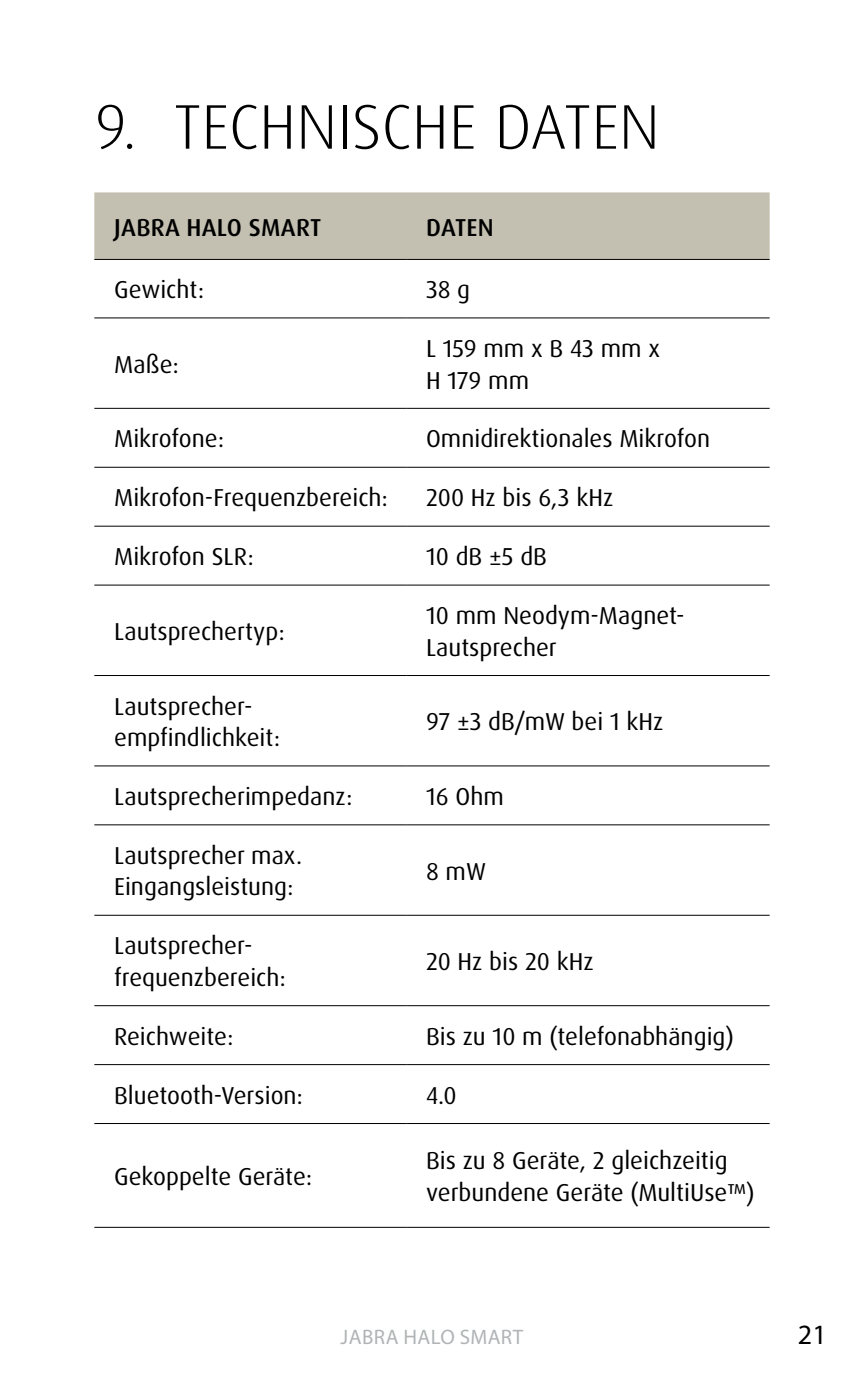
<style>
.page{position:relative;width:864px;height:1389px;background:#fff}
.page>*{position:absolute;margin:0;border:0;box-sizing:border-box;transform-origin:0 0}
.t1{font:300 63px "Dax Pro";letter-spacing:.005em;color:#000}
.t2{font:28px "Myriad Pro";color:#000}
.t3{font:24.5px/31.5px "Dax Pro";color:#000}
.t4{font:500 24.5px "Dax Pro";letter-spacing:.01em;color:#000}
.t5{font:21px "Myriad Pro";letter-spacing:.02em;color:#b1b4b6}
</style>
<div class="page">
<div style="left:94px;top:192px;width:675px;height:67px;background:#c4c0b1"></div>
<svg style="left:94px;top:407px;width:675px;height:820px"></svg>
<hr style="left:94px;top:1227px;width:312px;height:1px;background:#000">
<hr style="left:406px;top:1227px;width:363px;height:1px;background:#000">
<hr style="left:94px;top:1123px;width:312px;height:1px;background:#000">
<hr style="left:406px;top:1123px;width:363px;height:1px;background:#000">
<hr style="left:94px;top:1064px;width:312px;height:1px;background:#000">
<hr style="left:406px;top:1064px;width:363px;height:1px;background:#000">
<hr style="left:94px;top:675px;width:312px;height:1px;background:#000">
<hr style="left:406px;top:675px;width:363px;height:1px;background:#000">
<hr style="left:94px;top:765px;width:312px;height:2px;background:#000">
<hr style="left:406px;top:765px;width:363px;height:2px;background:#000">
<hr style="left:94px;top:824px;width:312px;height:1px;background:#000">
<hr style="left:406px;top:824px;width:363px;height:1px;background:#000">
<hr style="left:94px;top:915px;width:312px;height:1px;background:#000">
<hr style="left:406px;top:915px;width:363px;height:1px;background:#000">
<hr style="left:94px;top:1005px;width:312px;height:1px;background:#000">
<hr style="left:406px;top:1005px;width:363px;height:1px;background:#000">
<hr style="left:94px;top:467px;width:312px;height:1px;background:#000">
<hr style="left:406px;top:467px;width:363px;height:1px;background:#000">
<hr style="left:94px;top:526px;width:312px;height:1px;background:#000">
<hr style="left:406px;top:526px;width:363px;height:1px;background:#000">
<hr style="left:94px;top:584px;width:312px;height:2px;background:#000">
<hr style="left:406px;top:584px;width:363px;height:2px;background:#000">
<hr style="left:94px;top:408px;width:312px;height:1px;background:#000">
<hr style="left:406px;top:408px;width:363px;height:1px;background:#000">
<hr style="left:94px;top:317px;width:312px;height:2px;background:#000">
<hr style="left:406px;top:317px;width:363px;height:2px;background:#000">
<hr style="left:94px;top:259px;width:312px;height:1px;background:#000">
<hr style="left:406px;top:259px;width:363px;height:1px;background:#000">
<h1 class="t1" style="left:95px;top:86px;width:566px">9. TECHNISCHE DATEN</h1>
<p class="t4" style="left:114px;top:211px;width:208px">JABRA HALO SMART</p>
<p class="t4" style="left:426px;top:211px;width:69px">DATEN</p>
<p class="t3" style="left:114px;top:274px;width:91px">Gewicht:</p>
<p class="t3" style="left:426px;top:274px;width:46px">38 g</p>
<p class="t3" style="left:114px;top:349px;width:66px">Maße:</p>
<p class="t3" style="left:426px;top:333px;width:235px">L 159 mm x B 43 mm x<br>H 179 mm</p>
<p class="t3" style="left:114px;top:423px;width:111px">Mikrofone:</p>
<p class="t3" style="left:426px;top:423px;width:285px">Omnidirektionales Mikrofon</p>
<p class="t3" style="left:114px;top:482px;width:275px">Mikrofon-Frequenzbereich:</p>
<p class="t3" style="left:426px;top:482px;width:189px">200 Hz bis 6,3 kHz</p>
<p class="t3" style="left:114px;top:541px;width:141px">Mikrofon SLR:</p>
<p class="t3" style="left:426px;top:541px;width:122px">10 dB ±5 dB</p>
<p class="t3" style="left:114px;top:616px;width:172px">Lautsprechertyp:</p>
<p class="t3" style="left:114px;top:690px;width:167px">Lautsprecher&shy;empfindlichkeit:</p>
<p class="t3" style="left:426px;top:600px;width:260px">10 mm Neodym-Magnet-<br>Lautsprecher</p>
<p class="t3" style="left:426px;top:706px;width:239px">97 ±3 dB/mW bei 1 kHz</p>
<p class="t3" style="left:114px;top:781px;width:240px">Lautsprecherimpedanz:</p>
<p class="t3" style="left:426px;top:781px;width:79px">16 Ohm</p>
<p class="t3" style="left:114px;top:840px;width:189px">Lautsprecher max.<br>Eingangsleistung:</p>
<p class="t3" style="left:426px;top:856px;width:62px">8 mW</p>
<p class="t3" style="left:114px;top:930px;width:173px">Lautsprecher&shy;frequenzbereich:</p>
<p class="t3" style="left:426px;top:946px;width:169px">20 Hz bis 20 kHz</p>
<p class="t3" style="left:114px;top:1021px;width:121px">Reichweite:</p>
<p class="t3" style="left:426px;top:1021px;width:309px">Bis zu 10 m (telefonabhängig)</p>
<p class="t3" style="left:114px;top:1080px;width:190px">Bluetooth-Version:</p>
<p class="t3" style="left:426px;top:1080px;width:32px">4.0</p>
<p class="t3" style="left:114px;top:1161px;width:199px">Gekoppelte Geräte:</p>
<p class="t3" style="left:426px;top:1145px;width:330px">Bis zu 8 Geräte, 2 gleichzeitig verbundene Geräte (MultiUse™)</p>
<p class="t5" style="left:340px;top:1324px;width:184px">JABRA HALO SMART</p>
<p class="t2" style="left:797px;top:1317px;width:30px">21</p>
</div>
